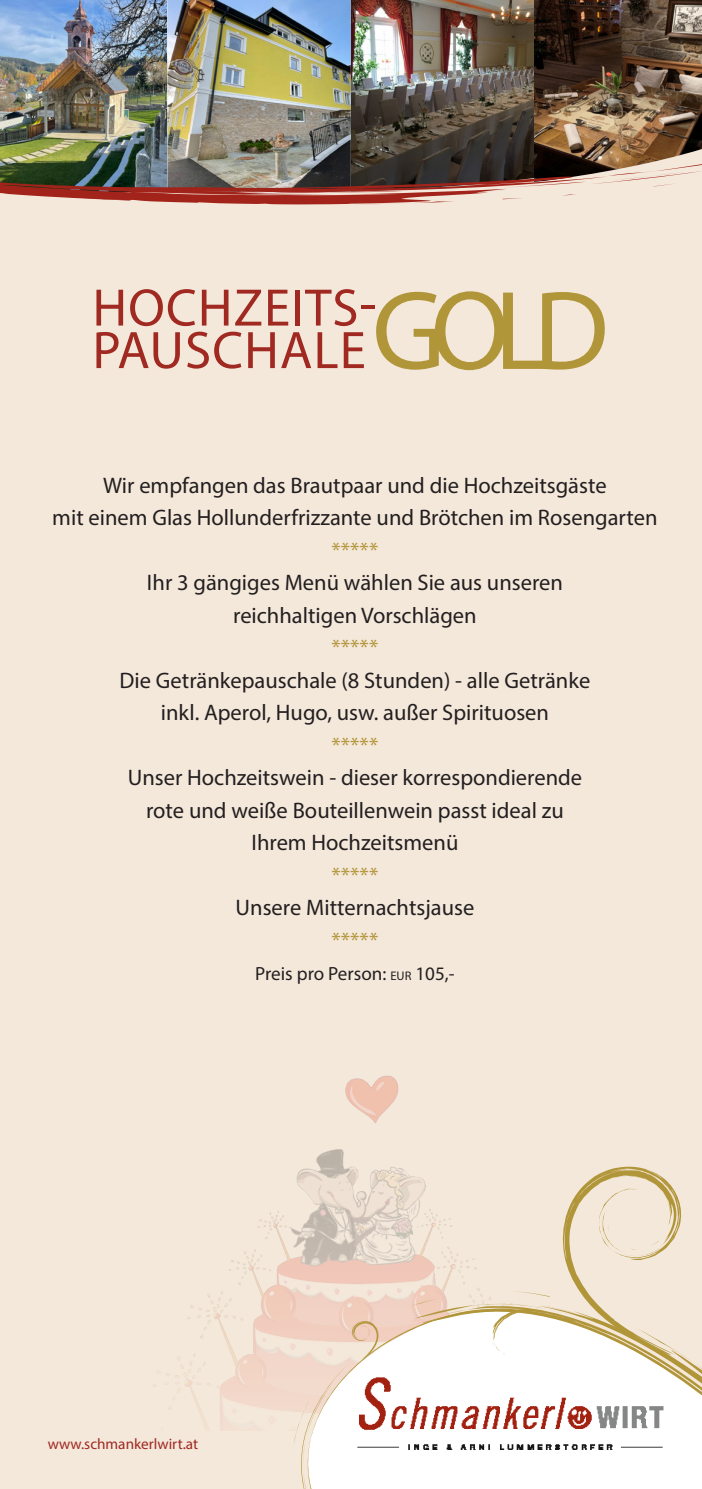
<style>
.page{position:relative;width:702px;height:1489px;background:#fff}
.page>*{position:absolute;margin:0;border:0;box-sizing:border-box;transform-origin:0 0}
.t1{font:113.25px "Myriad Pro";color:#b19539}
.t2{font:53.25px "Myriad Pro";letter-spacing:.02em;color:#a02921}
.t3{font:22.5px "Myriad Pro";color:#231f20}
.t4{font:22.5px "Myriad Pro";color:#b19539}
.t5{font:19px "Myriad Pro";color:#231f20}
.t6{font:15.25px "Myriad Pro";color:#a02921}
.s1{font-size:12.5px}
</style>
<div class="page">
<div style="left:0;top:119px;width:702px;height:1369px;background:#f4e8db"></div>
<img style="left:153px;top:1076px;width:245px;height:353px">
<svg style="left:269px;top:1291px;width:23px;height:138px"></svg>
<svg style="left:292px;top:1164px;width:410px;height:324px"></svg>
<img style="left:355px;top:1374px;width:310px;height:81px">
<img style="left:0;top:0;width:702px;height:204px">
<p class="t2" style="left:92px;top:275px;width:285px">HOCHZEITS-</p>
<p class="t2" style="left:92px;top:317px;width:275px">PAUSCHALE</p>
<p class="t1" style="left:372px;top:261px;width:238px">GOLD</p>
<p class="t3" style="left:103px;top:471px;width:505px">Wir empfangen das Brautpaar und die Hochzeitsgäste</p>
<p class="t3" style="left:52px;top:503px;width:606px">mit einem Glas Hollunderfrizzante und Brötchen im Rosengarten</p>
<p class="t4" style="left:331px;top:536px;width:48px">*****</p>
<p class="t3" style="left:147px;top:568px;width:417px">Ihr 3 gängiges Menü wählen Sie aus unseren</p>
<p class="t3" style="left:233px;top:601px;width:245px">reichhaltigen Vorschlägen</p>
<p class="t4" style="left:331px;top:633px;width:48px">*****</p>
<p class="t3" style="left:120px;top:666px;width:472px">Die Getränkepauschale (8 Stunden) - alle Getränke</p>
<p class="t3" style="left:161px;top:698px;width:389px">inkl. Aperol, Hugo, usw. außer Spirituosen</p>
<p class="t4" style="left:331px;top:731px;width:48px">*****</p>
<p class="t3" style="left:128px;top:763px;width:456px">Unser Hochzeitswein - dieser korrespondierende</p>
<p class="t3" style="left:146px;top:796px;width:419px">rote und weiße Bouteillenwein passt ideal zu</p>
<p class="t3" style="left:251px;top:828px;width:208px">Ihrem Hochzeitsmenü</p>
<p class="t4" style="left:331px;top:861px;width:48px">*****</p>
<p class="t3" style="left:235px;top:893px;width:240px">Unsere Mitternachtsjause</p>
<p class="t4" style="left:331px;top:926px;width:48px">*****</p>
<p class="t5" style="left:255px;top:962px;width:201px">Preis pro Person: <span class="s1">EUR</span> 105,-</p>
<p class="t6" style="left:48px;top:1434px;width:152px">www.schmankerlwirt.at</p>
</div>
